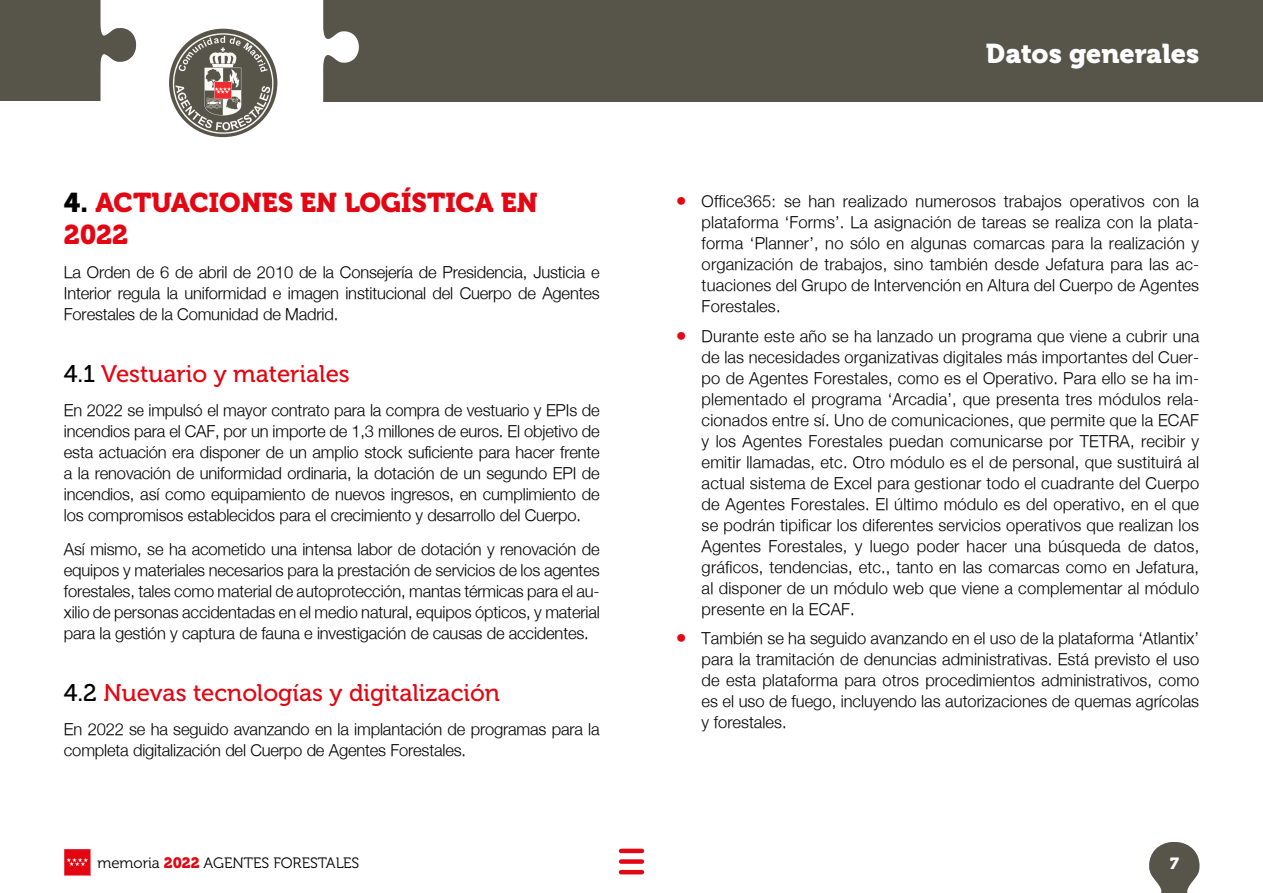
<style>
.page{position:relative;width:1263px;height:893px;background:#fff}
.page>*{position:absolute;margin:0;border:0;box-sizing:border-box;transform-origin:0 0}
.t1{font:33px "Museo 900";color:#fff}
.t2{font:27px/32.4px "Museo 900";color:#e30613}
.t3{font:27px "Museo 900";color:#fff}
.t4{font:24px "Museo 500";color:#e30613}
.t5{font:300 16.5px/21px "Helvetica Neue";letter-spacing:-.01em;color:#000;text-align:justify}
.t6{font:16.05px "Museo 900";color:#fff}
.t7{font:15px "Museo 300";color:#000}
.s1{color:#000}
.s2{font-family:"Museo 900";color:#e30613}
.s3{font-family:"Museo 900";font-weight:400;font-size:21px;color:#e30613}
</style>
<div class="page">
<svg style="left:0;top:0;width:137px;height:101px"></svg>
<svg style="left:1149px;top:842px;width:51px;height:51px"></svg>
<svg style="left:64px;top:849px;width:27px;height:27px"></svg>
<div style="left:311px;top:0;width:952px;height:101px;background:#57554a"></div>
<hr style="left:621px;top:849px;width:21px;height:4px;background:#e30613">
<div style="left:621px;top:859px;width:21px;height:5px;background:#e30613"></div>
<hr style="left:621px;top:870px;width:21px;height:4px;background:#e30613">
<svg style="left:173px;top:0;width:190px;height:138px"></svg>
<h2 class="t2" style="left:64px;top:186px;width:475px"><span class="s1">4.</span> ACTUACIONES EN LOGÍSTICA EN<br>2022</h2>
<p class="t5" style="left:64px;top:261px;width:537px">La Orden de 6 de abril de 2010 de la Consejería de Presidencia, Justicia e Interior regula la uniformidad e imagen institucional del Cuerpo de Agentes Forestales de la Comunidad de Madrid.</p>
<h3 class="t4" style="left:64px;top:361px;width:287px"><span class="s1">4.1</span> Vestuario y materiales</h3>
<p class="t5" style="left:64px;top:399px;width:537px">En 2022 se impulsó el mayor contrato para la compra de vestuario y EPIs de incendios para el CAF, por un importe de 1,3 millones de euros. El objetivo de esta actuación era disponer de un amplio stock suficiente para hacer frente a la renovación de uniformidad ordinaria, la dotación de un segundo EPI de incendios, así como equipamiento de nuevos ingresos, en cumplimiento de los compromisos establecidos para el crecimiento y desarrollo del Cuerpo.</p>
<p class="t5" style="left:64px;top:538px;width:537px">Así mismo, se ha acometido una intensa labor de dotación y renovación de equipos y materiales necesarios para la prestación de servicios de los agentes forestales, tales como material de autoprotección, mantas térmicas para el au&shy;xilio de personas accidentadas en el medio natural, equipos ópticos, y material para la gestión y captura de fauna e investigación de causas de accidentes.</p>
<h3 class="t4" style="left:64px;top:680px;width:437px"><span class="s1">4.2</span> Nuevas tecnologías y digitalización</h3>
<p class="t5" style="left:64px;top:718px;width:537px">En 2022 se ha seguido avanzando en la implantación de programas para la completa digitalización del Cuerpo de Agentes Forestales.</p>
<p class="t7" style="left:97px;top:854px;width:263px">memoria <span class="s2">2022</span> AGENTES FORESTALES</p>
<h1 class="t1" style="left:797px;top:32px;width:404px">Datos, información 2022</h1>
<h2 class="t3" style="left:986px;top:38px;width:215px">Datos generales</h2>
<p class="t5" style="left:702px;top:191px;width:499px;text-indent:-26px"><span class="s3">•</span> Office365: se han realizado numerosos trabajos operativos con la plataforma ‘Forms’. La asignación de tareas se realiza con la plata&shy;forma ‘Planner’, no sólo en algunas comarcas para la realización y organización de trabajos, sino también desde Jefatura para las ac&shy;tuaciones del Grupo de Intervención en Altura del Cuerpo de Agentes Forestales.</p>
<p class="t5" style="left:702px;top:325px;width:499px;text-indent:-26px"><span class="s3">•</span> Durante este año se ha lanzado un programa que viene a cubrir una de las necesidades organizativas digitales más importantes del Cuer&shy;po de Agentes Forestales, como es el Operativo. Para ello se ha im&shy;plementado el programa ‘Arcadia’, que presenta tres módulos rela&shy;cionados entre sí. Uno de comunicaciones, que permite que la ECAF y los Agentes Forestales puedan comunicarse por TETRA, recibir y emitir llamadas, etc. Otro módulo es el de personal, que sustituirá al actual sistema de Excel para gestionar todo el cuadrante del Cuerpo de Agentes Forestales. El último módulo es del operativo, en el que se podrán tipificar los diferentes servicios operativos que realizan los Agentes Forestales, y luego poder hacer una búsqueda de datos, gráficos, tendencias, etc., tanto en las comarcas como en Jefatura, al disponer de un módulo web que viene a complementar al módulo presente en la ECAF.</p>
<p class="t5" style="left:702px;top:628px;width:499px;text-indent:-26px"><span class="s3">•</span> También se ha seguido avanzando en el uso de la plataforma ‘Atlantix’ para la tramitación de denuncias administrativas. Está previsto el uso de esta plataforma para otros procedimientos administrativos, como es el uso de fuego, incluyendo las autorizaciones de quemas agrícolas y forestales.</p>
<p class="t6" style="left:1170px;top:854px;width:10px">7</p>
</div>
